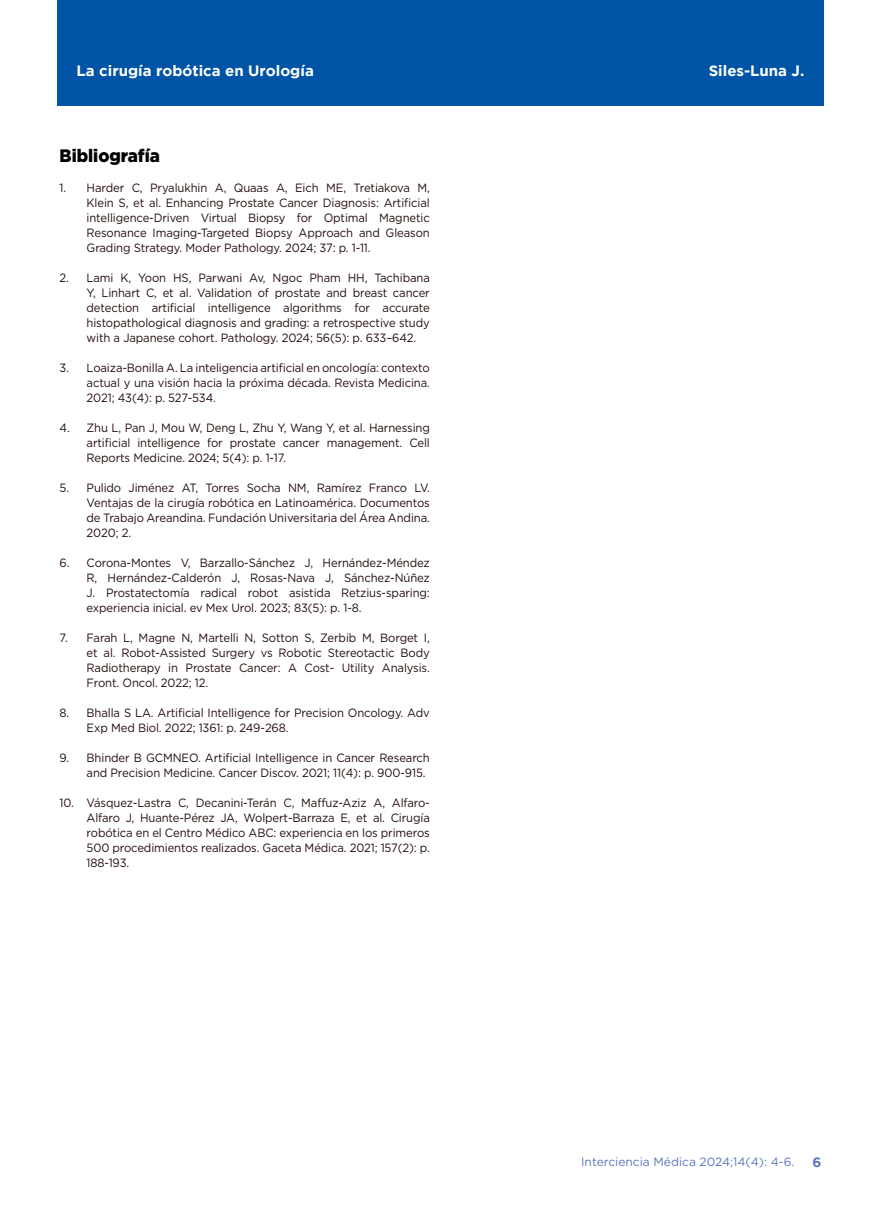
<style>
.page{position:relative;width:881px;height:1212px;background:#fff}
.page>*{position:absolute;margin:0;border:0;box-sizing:border-box;transform-origin:0 0}
.t1{font:900 18px "Gotham";color:#000;scale:.94 1}
.t2{font:700 15px "Gotham";color:#fff}
.t3{font:700 13.5px "Gotham";color:#5a77ba}
.t4{font:12px/15px "Gotham";letter-spacing:-.01em;color:#240d0d;text-align:justify;scale:.94 1}
.t5{font:12px "Gotham";color:#5a77ba}
</style>
<div class="page">
<div style="left:57px;top:0;width:766px;height:106px;background:#0054a6"></div>
<p class="t2" style="left:77px;top:62px;width:239px">La cirugía robótica en Urología</p>
<p class="t2" style="left:708px;top:62px;width:97px">Siles-Luna J.</p>
<h1 class="t1" style="left:60px;top:145px;width:108px">Bibliografía</h1>
<p class="t4" style="left:87px;top:180px;width:366px;text-indent:-27px">1. Harder C, Pryalukhin A, Quaas A, Eich ME, Tretiakova M, Klein S, et al. Enhancing Prostate Cancer Diagnosis: Artificial intelligence-Driven Virtual Biopsy for Optimal Magnetic Resonance Imaging-Targeted Biopsy Approach and Gleason Grading Strategy. Moder Pathology. 2024; 37: p. 1-11.</p>
<p class="t4" style="left:87px;top:270px;width:366px;text-indent:-27px">2. Lami K, Yoon HS, Parwani Av, Ngoc Pham HH, Tachibana Y, Linhart C, et al. Validation of prostate and breast cancer detection artificial intelligence algorithms for accurate histopathological diagnosis and grading: a retrospective study with a Japanese cohort. Pathology. 2024; 56(5): p. 633–642.</p>
<p class="t4" style="left:87px;top:360px;width:366px;text-indent:-27px">3. Loaiza-Bonilla A. La inteligencia artificial en oncología: contexto actual y una visión hacia la próxima década. Revista Medicina.<br>2021; 43(4): p. 527-534.</p>
<p class="t4" style="left:87px;top:420px;width:366px;text-indent:-27px">4. Zhu L, Pan J, Mou W, Deng L, Zhu Y, Wang Y, et al. Harnessing artificial intelligence for prostate cancer management. Cell Reports Medicine. 2024; 5(4): p. 1-17.</p>
<p class="t4" style="left:87px;top:480px;width:366px;text-indent:-27px">5. Pulido Jiménez AT, Torres Socha NM, Ramírez Franco LV.<br>Ventajas de la cirugía robótica en Latinoamérica. Documentos de Trabajo Areandina. Fundación Universitaria del Área Andina.<br>2020; 2.</p>
<p class="t4" style="left:87px;top:555px;width:366px;text-indent:-27px">6. Corona-Montes V, Barzallo-Sánchez J, Hernández-Méndez R, Hernández-Calderón J, Rosas-Nava J, Sánchez-Núñez J. Prostatectomía radical robot asistida Retzius-sparing: experiencia inicial. ev Mex Urol. 2023; 83(5): p. 1-8.</p>
<p class="t4" style="left:87px;top:630px;width:366px;text-indent:-27px">7. Farah L, Magne N, Martelli N, Sotton S, Zerbib M, Borget I, et al. Robot-Assisted Surgery vs Robotic Stereotactic Body Radiotherapy in Prostate Cancer: A Cost- Utility Analysis.<br>Front. Oncol. 2022; 12.</p>
<p class="t4" style="left:87px;top:705px;width:366px;text-indent:-27px">8. Bhalla S LA. Artificial Intelligence for Precision Oncology. Adv<br>Exp Med Biol. 2022; 1361: p. 249-268.</p>
<p class="t4" style="left:87px;top:750px;width:366px;text-indent:-27px">9. Bhinder B GCMNEO. Artificial Intelligence in Cancer Research and Precision Medicine. Cancer Discov. 2021; 11(4): p. 900-915.</p>
<p class="t4" style="left:87px;top:795px;width:366px;text-indent:-27px">10. Vásquez-Lastra C, Decanini-Terán C, Maffuz-Aziz A, Alfaro-Alfaro J, Huante-Pérez JA, Wolpert-Barraza E, et al. Cirugía robótica en el Centro Médico ABC: experiencia en los primeros 500 procedimientos realizados. Gaceta Médica. 2021; 157(2): p.<br>188-193.</p>
<p class="t5" style="left:581px;top:1154px;width:215px">Interciencia Médica 2024;14(4): 4-6.</p>
<p class="t3" style="left:812px;top:1154px;width:10px">6</p>
</div>
